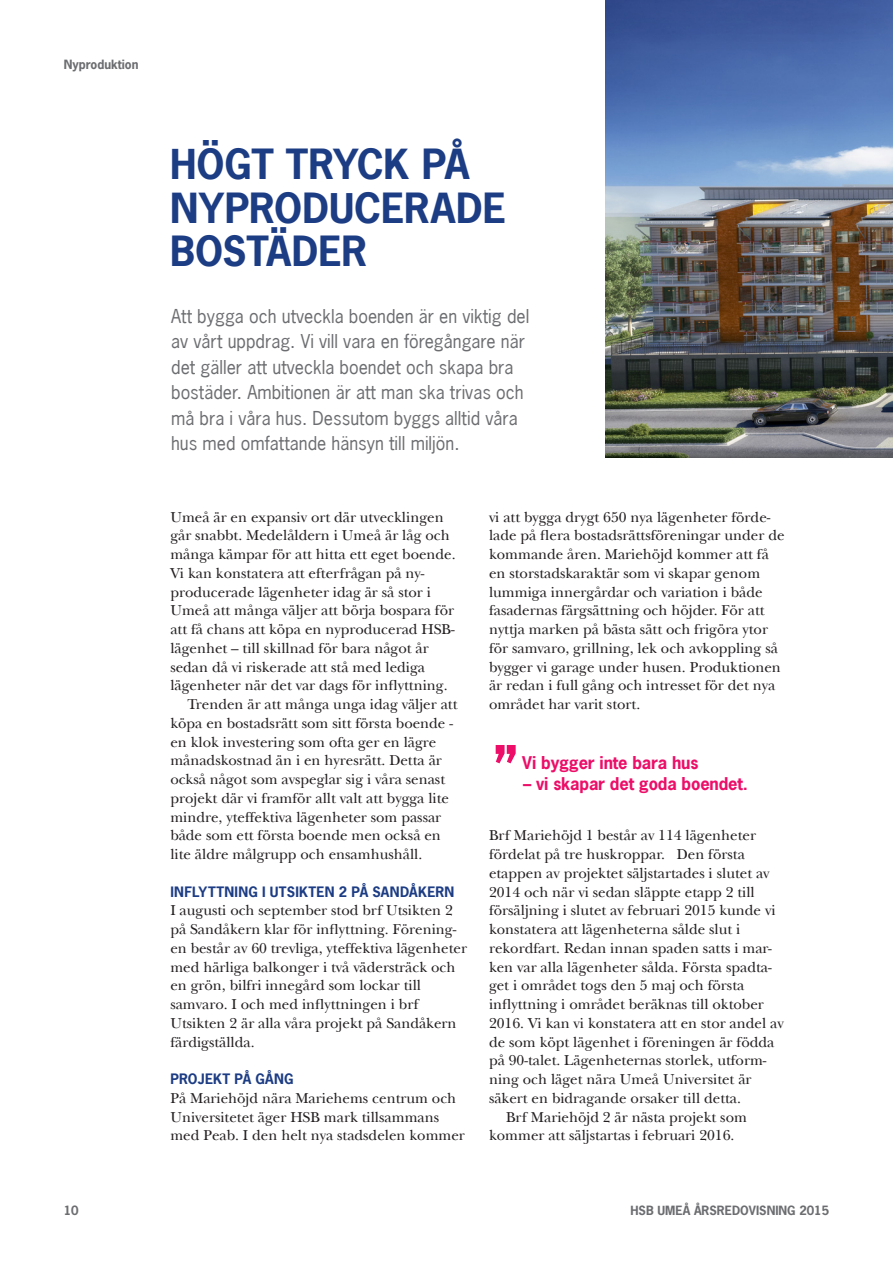
<style>
.page{position:relative;width:893px;height:1263px;background:#fff}
.page>*{position:absolute;margin:0;border:0;box-sizing:border-box;transform-origin:0 0}
.citat{font:700 60px "News Gothic";color:#ec0e68}
.Rubrik{font:700 39px/43.5px "News Gothic";letter-spacing:-.005em;color:#1c3c84}
.Ingress{font:18px/25.5px "News Gothic";color:#6c6d70}
.citat-2{font:700 16.5px "News Gothic";letter-spacing:-.01em;color:#ec0e68}
.Brödtext{font:15px/18.8px "New Baskerville";color:#231f20}
.Underrubrik__brödtex{font:15px/18.8px "New Baskerville";color:#231f20}
.Brödtext_indrag{font:15px/18.8px "New Baskerville";color:#231f20}
.Underrubrik__brödtex-2{font:700 13.5px "News Gothic";letter-spacing:.02em;color:#1c3c84}
.Kapitelrubrik__pagin{font:700 12px "News Gothic";color:#6c6d70}
</style>
<div class="page">
<img style="left:606px;top:0;width:287px;height:457px">
<p class="Kapitelrubrik__pagin" style="left:64px;top:56px;width:76px">Nyproduktion</p>
<p class="Rubrik" style="left:170px;top:142px;width:337px">HÖGT TRYCK PÅ<br>NYPRODUCERADE<br>BOSTÄDER</p>
<p class="Ingress" style="left:171px;top:303px;width:360px">Att bygga och utveckla boenden är en viktig del av vårt uppdrag. Vi vill vara en föregångare när det gäller att utveckla boendet och skapa bra bostäder. Ambitionen är att man ska trivas och må bra i våra hus. Dessutom byggs alltid våra hus med omfattande hänsyn till miljön.</p>
<p class="Brödtext" style="left:170px;top:507px;width:287px">Umeå är en expansiv ort där utvecklingen går snabbt. Medelåldern i Umeå är låg och många kämpar för att hitta ett eget boende.<br>Vi kan konstatera att efterfrågan på ny&shy;producerade lägenheter idag är så stor i Umeå att många väljer att börja bospara för att få chans att köpa en nyproducerad HSB&shy;lägenhet – till skillnad för bara något år sedan då vi riskerade att stå med lediga lägenheter när det var dags för inflyttning.</p>
<p class="Brödtext_indrag" style="left:170px;top:695px;width:289px;text-indent:17px">Trenden är att många unga idag väljer att köpa en bostadsrätt som sitt första boende - en klok investering som ofta ger en lägre månadskostnad än i en hyresrätt. Detta är också något som avspeglar sig i våra senast projekt där vi framför allt valt att bygga lite mindre, yteffektiva lägenheter som passar både som ett första boende men också en lite äldre målgrupp och ensamhushåll.</p>
<p class="Underrubrik__brödtex-2" style="left:170px;top:883px;width:286px">INFLYTTNING I UTSIKTEN 2 PÅ SANDÅKERN</p>
<p class="Underrubrik__brödtex" style="left:170px;top:901px;width:298px">I augusti och september stod brf Utsikten 2 på Sandåkern klar för inflyttning. Förening&shy;en består av 60 trevliga, yteffektiva lägenheter med härliga balkonger i två vädersträck och en grön, bilfri innegård som lockar till samvaro. I och med inflyttningen i brf Utsikten 2 är alla våra projekt på Sandåkern färdigställda.</p>
<p class="Underrubrik__brödtex-2" style="left:170px;top:1070px;width:125px">PROJEKT PÅ GÅNG</p>
<p class="Underrubrik__brödtex" style="left:170px;top:1089px;width:296px">På Mariehöjd nära Mariehems centrum och<br>Universitetet äger HSB mark tillsammans med Peab. I den helt nya stadsdelen kommer</p>
<p class="Underrubrik__brödtex" style="left:489px;top:507px;width:297px">vi att bygga drygt 650 nya lägenheter förde&shy;lade på flera bostadsrättsföreningar under de kommande åren. Mariehöjd kommer att få en storstadskaraktär som vi skapar genom lummiga innergårdar och variation i både fasadernas färgsättning och höjder. För att nyttja marken på bästa sätt och frigöra ytor för samvaro, grillning, lek och avkoppling så bygger vi garage under husen. Produktionen är redan i full gång och intresset för det nya området har varit stort.</p>
<p class="citat" style="left:493px;top:729px;width:26px">”</p>
<p class="citat-2" style="left:522px;top:752px;width:178px">Vi bygger inte bara hus</p>
<p class="citat-2" style="left:523px;top:773px;width:226px">– vi skapar det goda boendet.</p>
<p class="Brödtext" style="left:489px;top:826px;width:296px">Brf Mariehöjd 1 består av 114 lägenheter fördelat på tre huskroppar. Den första etappen av projektet säljstartades i slutet av 2014 och när vi sedan släppte etapp 2 till försäljning i slutet av februari 2015 kunde vi konstatera att lägenheterna sålde slut i rekordfart. Redan innan spaden satts i mar&shy;ken var alla lägenheter sålda. Första spadta&shy;get i området togs den 5 maj och första inflyttning i området beräknas till oktober 2016. Vi kan vi konstatera att en stor andel av de som köpt lägenhet i föreningen är födda på 90-talet. Lägenheternas storlek, utform&shy;ning och läget nära Umeå Universitet är säkert en bidragande orsaker till detta.</p>
<p class="Brödtext_indrag" style="left:489px;top:1107px;width:259px;text-indent:17px">Brf Mariehöjd 2 är nästa projekt som kommer att säljstartas i februari 2016.</p>
<p class="Kapitelrubrik__pagin" style="left:64px;top:1202px;width:16px">10</p>
<p class="Kapitelrubrik__pagin" style="left:630px;top:1202px;width:200px">HSB UMEÅ ÅRSREDOVISNING 2015</p>
</div>
